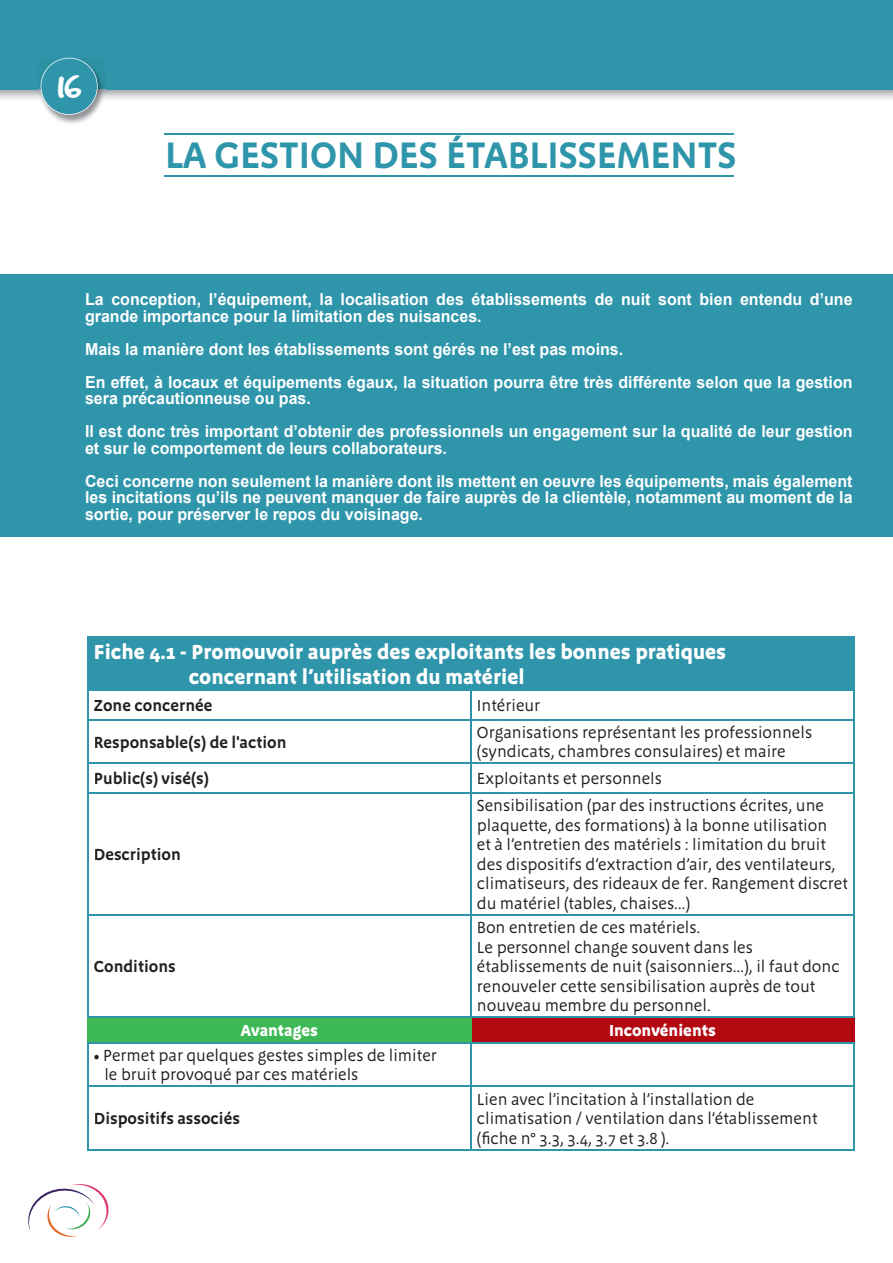
<style>
.page{position:relative;width:893px;height:1263px;background:#fff}
.page>*{position:absolute;margin:0;border:0;box-sizing:border-box;transform-origin:0 0}
.t1{font:45.15px "Good Dog Plain";color:#fff}
.t2{font:600 38.1px "Megano";color:#2e95aa}
.t3{font:700 21px/25.2px "Megano";color:#fff}
.t4{font:16.5px/19.5px "Megano";color:#241f1f}
.t5{font:700 16.5px/33px "Arial";color:#fff}
.t6{font:600 16.5px "Megano";color:#241f1f}
.t7{font:700 16.5px "Megano";color:#fff}
</style>
<div class="page">
<svg style="left:28px;top:1184px;width:81px;height:53px"></svg>
<img style="left:51px;top:115px;width:42px;height:9px">
<svg style="left:0;top:0;width:893px;height:115px;background:#56a7b8"></svg>
<div style="left:0;top:274px;width:893px;height:262px;background:#2e95aa"></div>
<hr style="left:164px;top:175px;width:569px;height:1px;background:#2e95aa">
<hr style="left:164px;top:133px;width:569px;height:1px;background:#2e95aa">
<div style="left:88px;top:637px;width:766px;height:53px;background:#2e95aa"></div>
<div style="left:88px;top:1017px;width:383px;height:26px;background:#3cb954"></div>
<div style="left:471px;top:1017px;width:383px;height:26px;background:#b50911"></div>
<hr style="left:853px;top:1018px;width:2px;height:24px;background:#b50911">
<hr style="left:87px;top:1018px;width:2px;height:24px;background:#3cb954">
<hr style="left:470px;top:1018px;width:2px;height:24px;background:#3cb954">
<hr style="left:87px;top:636px;width:384px;height:2px;background:#2e95aa">
<hr style="left:87px;top:638px;width:2px;height:51px;background:#2e95aa">
<hr style="left:471px;top:636px;width:384px;height:2px;background:#2e95aa">
<hr style="left:853px;top:638px;width:2px;height:51px;background:#2e95aa">
<hr style="left:87px;top:689px;width:384px;height:2px;background:#2e95aa">
<hr style="left:471px;top:689px;width:384px;height:2px;background:#2e95aa">
<hr style="left:87px;top:916px;width:2px;height:100px;background:#2e95aa">
<hr style="left:87px;top:1016px;width:384px;height:2px;background:#2e95aa">
<hr style="left:470px;top:691px;width:2px;height:28px;background:#2e95aa">
<hr style="left:470px;top:720px;width:2px;height:43px;background:#2e95aa">
<hr style="left:470px;top:764px;width:2px;height:28px;background:#2e95aa">
<hr style="left:470px;top:794px;width:2px;height:120px;background:#2e95aa">
<hr style="left:470px;top:916px;width:2px;height:100px;background:#2e95aa">
<hr style="left:853px;top:916px;width:2px;height:100px;background:#2e95aa">
<hr style="left:471px;top:1016px;width:384px;height:2px;background:#2e95aa">
<hr style="left:87px;top:691px;width:2px;height:28px;background:#2e95aa">
<hr style="left:853px;top:691px;width:2px;height:28px;background:#2e95aa">
<hr style="left:87px;top:719px;width:384px;height:1px;background:#2e95aa">
<hr style="left:87px;top:720px;width:2px;height:43px;background:#2e95aa">
<hr style="left:471px;top:719px;width:384px;height:1px;background:#2e95aa">
<hr style="left:853px;top:720px;width:2px;height:43px;background:#2e95aa">
<hr style="left:87px;top:763px;width:384px;height:1px;background:#2e95aa">
<hr style="left:87px;top:764px;width:2px;height:28px;background:#2e95aa">
<hr style="left:471px;top:763px;width:384px;height:1px;background:#2e95aa">
<hr style="left:853px;top:764px;width:2px;height:28px;background:#2e95aa">
<hr style="left:87px;top:792px;width:384px;height:2px;background:#2e95aa">
<hr style="left:87px;top:794px;width:2px;height:120px;background:#2e95aa">
<hr style="left:471px;top:792px;width:384px;height:2px;background:#2e95aa">
<hr style="left:853px;top:794px;width:2px;height:120px;background:#2e95aa">
<hr style="left:87px;top:914px;width:384px;height:2px;background:#2e95aa">
<hr style="left:471px;top:914px;width:384px;height:2px;background:#2e95aa">
<hr style="left:853px;top:1087px;width:2px;height:62px;background:#2e95aa">
<hr style="left:471px;top:1149px;width:384px;height:1px;background:#2e95aa">
<hr style="left:87px;top:1087px;width:2px;height:62px;background:#2e95aa">
<hr style="left:470px;top:1087px;width:2px;height:62px;background:#2e95aa">
<hr style="left:87px;top:1149px;width:384px;height:1px;background:#2e95aa">
<hr style="left:471px;top:1042px;width:384px;height:1px;background:#2e95aa">
<hr style="left:853px;top:1043px;width:2px;height:43px;background:#2e95aa">
<hr style="left:471px;top:1086px;width:384px;height:1px;background:#2e95aa">
<hr style="left:87px;top:1042px;width:384px;height:1px;background:#2e95aa">
<hr style="left:87px;top:1043px;width:2px;height:43px;background:#2e95aa">
<hr style="left:470px;top:1043px;width:2px;height:43px;background:#2e95aa">
<hr style="left:87px;top:1086px;width:384px;height:1px;background:#2e95aa">
<h1 class="t1" style="left:57px;top:69px;width:26px">16</h1>
<h2 class="t2" style="left:165px;top:133px;width:573px">LA GESTION DES ÉTABLISSEMENTS</h2>
<p class="t5" style="left:85px;top:292px;width:769px;line-height:16.5px">La conception, l’équipement, la localisation des établissements de nuit sont bien entendu d’une grande importance pour la limitation des nuisances.</p>
<p class="t5" style="left:85px;top:333px;width:769px">Mais la manière dont les établissements sont gérés ne l’est pas moins.<br>En effet, à locaux et équipements égaux, la situation pourra être très différente selon que la gestion</p>
<p class="t5" style="left:85px;top:382px;width:769px">sera précautionneuse ou pas.<br>Il est donc très important d’obtenir des professionnels un engagement sur la qualité de leur gestion</p>
<p class="t5" style="left:85px;top:432px;width:769px">et sur le comportement de leurs collaborateurs.<br>Ceci concerne non seulement la manière dont ils mettent en oeuvre les équipements, mais également</p>
<p class="t5" style="left:85px;top:490px;width:769px;line-height:16.5px">les incitations qu’ils ne peuvent manquer de faire auprès de la clientèle, notamment au moment de la sortie, pour préserver le repos du voisinage.</p>
<p class="t3" style="left:189px;top:639px;width:539px;text-indent:-95px">Fiche 4.1 - Promouvoir auprès des exploitants les bonnes pratiques concernant l’utilisation du matériel</p>
<p class="t6" style="left:94px;top:696px;width:120px">Zone concernée</p>
<p class="t4" style="left:477px;top:696px;width:65px">Intérieur</p>
<p class="t6" style="left:94px;top:732px;width:194px">Responsable(s) de l'action</p>
<p class="t4" style="left:477px;top:723px;width:337px">Organisations représentant les professionnels (syndicats, chambres consulaires) et maire</p>
<p class="t6" style="left:94px;top:769px;width:116px">Public(s) visé(s)</p>
<p class="t4" style="left:477px;top:769px;width:187px">Exploitants et personnels</p>
<p class="t6" style="left:94px;top:845px;width:89px">Description</p>
<p class="t6" style="left:94px;top:957px;width:83px">Conditions</p>
<p class="t4" style="left:477px;top:796px;width:372px">Sensibilisation (par des instructions écrites, une plaquette, des formations) à la bonne utilisation<br>et à l’entretien des matériels : limitation du bruit des dispositifs d’extraction d’air, des ventilateurs, climatiseurs, des rideaux de fer. Rangement discret du matériel (tables, chaises…)</p>
<p class="t4" style="left:477px;top:918px;width:364px">Bon entretien de ces matériels.<br>Le personnel change souvent dans les établissements de nuit (saisonniers…), il faut donc renouveler cette sensibilisation auprès de tout nouveau membre du personnel.</p>
<p class="t7" style="left:241px;top:1021px;width:79px">Avantages</p>
<p class="t7" style="left:609px;top:1021px;width:108px">Inconvénients</p>
<p class="t4" style="left:104px;top:1046px;width:334px;text-indent:-10px">• Permet par quelques gestes simples de limiter le bruit provoqué par ces matériels</p>
<p class="t6" style="left:94px;top:1109px;width:147px">Dispositifs associés</p>
<p class="t4" style="left:477px;top:1089px;width:342px">Lien avec l’incitation à l’installation de climatisation / ventilation dans l’établissement (fiche n° 3.3, 3.4, 3.7 et 3.8 ).</p>
</div>
